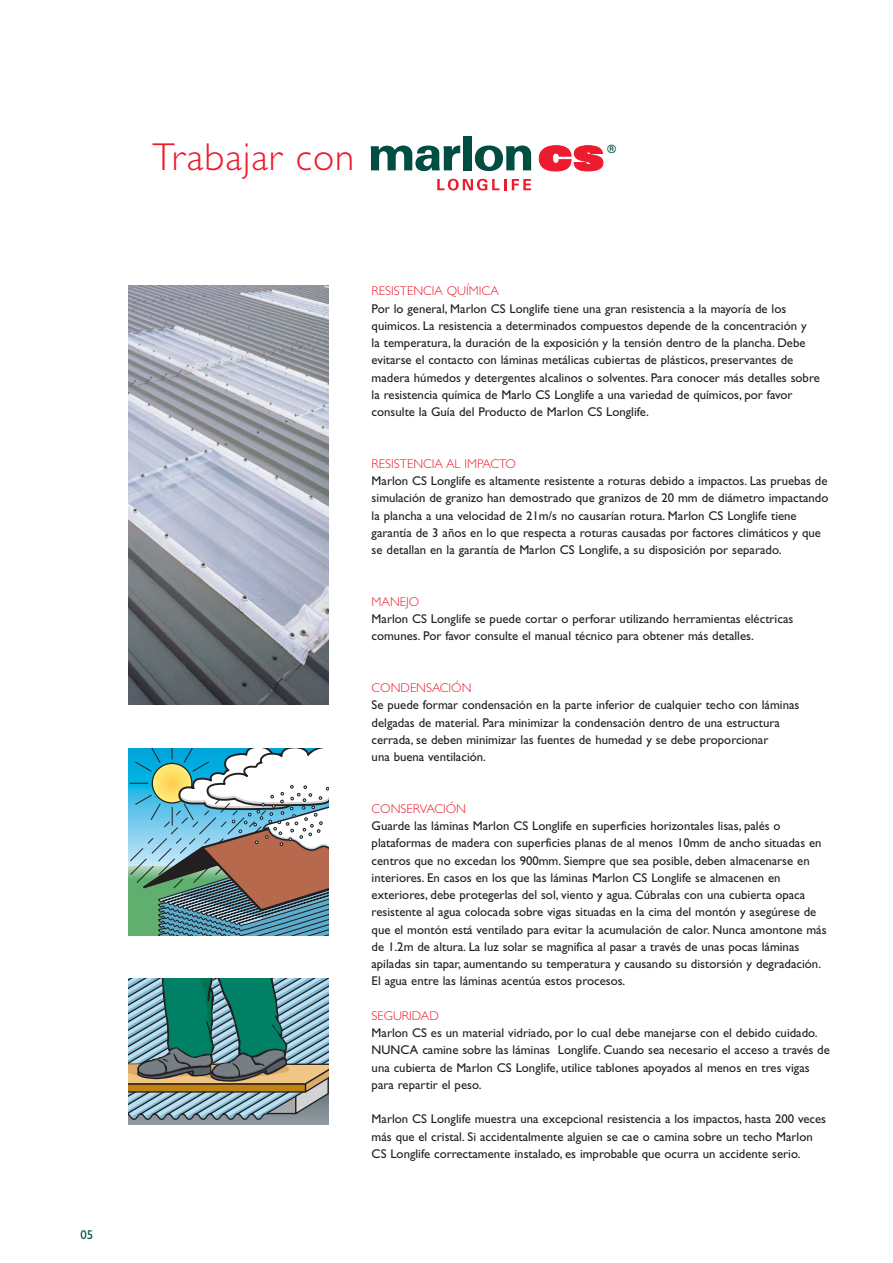
<style>
.page{position:relative;width:893px;height:1263px;background:#fff}
.page>*{position:absolute;margin:0;border:0;box-sizing:border-box;transform-origin:0 0}
.t1{font:300 39px "Gill Sans";letter-spacing:.025em;color:#ed1b2e}
.t2{font:12.75px/17.2px "Gill Sans";color:#231f20}
.t3{font:300 12.75px "Gill Sans";color:#ed1b2e}
.t4{font:12.75px "Gill Sans";color:#004d42}
.t5{font:11.4px "Univers";color:#004d42}
</style>
<div class="page">
<svg style="left:128px;top:748px;width:200px;height:188px"></svg>
<div style="left:128px;top:1070px;width:200px;height:55px;background:#8e989f"></div>
<svg style="left:128px;top:978px;width:200px;height:142px;background:#69918a"></svg>
<div style="left:463px;top:136px;width:8px;height:34px;background:#004d41"></div>
<svg style="left:475px;top:146px;width:56px;height:25px"></svg>
<svg style="left:437px;top:179px;width:69px;height:11px"></svg>
<svg style="left:512px;top:179px;width:19px;height:11px"></svg>
<svg style="left:539px;top:145px;width:64px;height:27px"></svg>
<svg style="left:370px;top:145px;width:90px;height:26px"></svg>
<img style="left:129px;top:285px;width:199px;height:419px">
<p class="t4" style="left:80px;top:1230px;width:14px">05</p>
<h1 class="t1" style="left:152px;top:144px;width:203px">Trabajar con</h1>
<p class="t5" style="left:607px;top:144px;width:11px">®</p>
<p class="t3" style="left:371px;top:287px;width:129px">RESISTENCIA QUÍMICA</p>
<p class="t2" style="left:371px;top:301px;width:450px">Por lo general, Marlon CS Longlife tiene una gran resistencia a la mayoría de los quimicos. La resistencia a determinados compuestos depende de la concentración y<br>la temperatura, la duración de la exposición y la tensión dentro de la plancha. Debe evitarse el contacto con láminas metálicas cubiertas de plásticos, preservantes de madera húmedos y detergentes alcalinos o solventes. Para conocer más detalles sobre la resistencia química de Marlo CS Longlife a una variedad de químicos, por favor consulte la Guía del Producto de Marlon CS Longlife.</p>
<p class="t3" style="left:371px;top:459px;width:146px">RESISTENCIA AL IMPACTO</p>
<p class="t2" style="left:371px;top:474px;width:458px">Marlon CS Longlife es altamente resistente a roturas debido a impactos. Las pruebas de simulación de granizo han demostrado que granizos de 20 mm de diámetro impactando la plancha a una velocidad de 21m/s no causarían rotura. Marlon CS Longlife tiene garantía de 3 años en lo que respecta a roturas causadas por factores climáticos y que se detallan en la garantía de Marlon CS Longlife, a su disposición por separado.</p>
<p class="t3" style="left:371px;top:597px;width:49px">MANEJO</p>
<p class="t2" style="left:371px;top:612px;width:423px">Marlon CS Longlife se puede cortar o perforar utilizando herramientas eléctricas comunes. Por favor consulte el manual técnico para obtener más detalles.</p>
<p class="t3" style="left:371px;top:683px;width:101px">CONDENSACIÓN</p>
<p class="t2" style="left:371px;top:698px;width:429px">Se puede formar condensación en la parte inferior de cualquier techo con láminas delgadas de material. Para minimizar la condensación dentro de una estructura cerrada, se deben minimizar las fuentes de humedad y se debe proporcionar<br>una buena ventilación.</p>
<p class="t3" style="left:371px;top:804px;width:96px">CONSERVACIÓN</p>
<p class="t2" style="left:371px;top:819px;width:456px">Guarde las láminas Marlon CS Longlife en superficies horizontales lisas, palés o plataformas de madera con superficies planas de al menos 10mm de ancho situadas en centros que no excedan los 900mm. Siempre que sea posible, deben almacenarse en interiores. En casos en los que las láminas Marlon CS Longlife se almacenen en exteriores, debe protegerlas del sol, viento y agua. Cúbralas con una cubierta opaca resistente al agua colocada sobre vigas situadas en la cima del montón y asegúrese de que el montón está ventilado para evitar la acumulación de calor. Nunca amontone más de 1.2m de altura. La luz solar se magnifica al pasar a través de unas pocas láminas apiladas sin tapar, aumentando su temperatura y causando su distorsión y degradación.<br>El agua entre las láminas acentúa estos procesos.</p>
<p class="t3" style="left:371px;top:1011px;width:69px">SEGURIDAD</p>
<p class="t2" style="left:371px;top:1026px;width:460px">Marlon CS es un material vidriado, por lo cual debe manejarse con el debido cuidado.<br>NUNCA camine sobre las láminas Longlife. Cuando sea necesario el acceso a través de una cubierta de Marlon CS Longlife, utilice tablones apoyados al menos en tres vigas para repartir el peso.</p>
<p class="t2" style="left:371px;top:1112px;width:456px">Marlon CS Longlife muestra una excepcional resistencia a los impactos, hasta 200 veces más que el cristal. Si accidentalmente alguien se cae o camina sobre un techo Marlon<br>CS Longlife correctamente instalado, es improbable que ocurra un accidente serio.</p>
</div>
